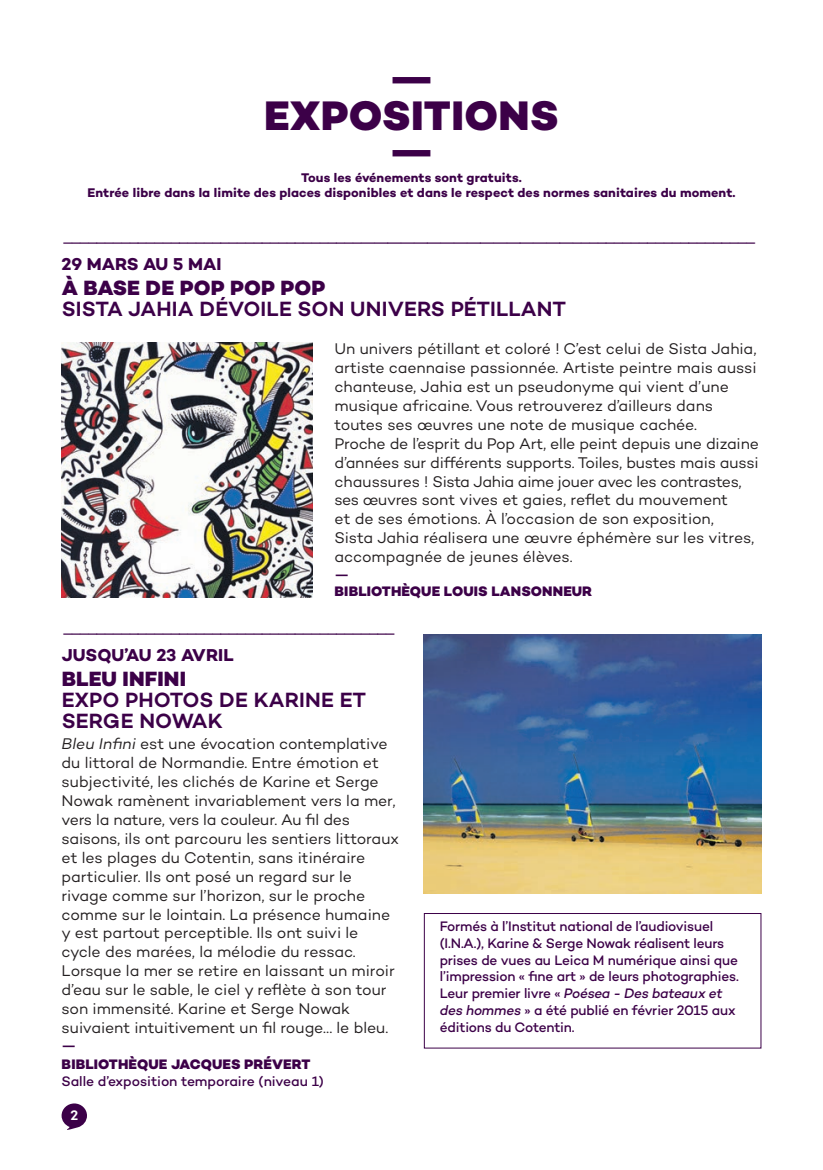
<style>
.page{position:relative;width:823px;height:1170px;background:#fff}
.page>*{position:absolute;margin:0;border:0;box-sizing:border-box;transform-origin:0 0}
.t1{font:800 42px/36.8px "Campton";letter-spacing:.01em;color:#3c0048;text-align:center}
.t2{font:600 21px/21px "Campton";letter-spacing:.01em;color:#3c0048}
.t3{font:800 21px "Campton";letter-spacing:.01em;color:#3c0048}
.t4{font:17.5px "Campton";color:#3c0048}
.t5{font:700 17.5px "Campton";color:#3c0048}
.t6{font:15.75px/18.9px "Campton";letter-spacing:-.01em;color:#231f20}
.t7{font:500 14px/16.8px "Campton";letter-spacing:-.015em;color:#3c0048}
.t8{font:800 14px "Campton";letter-spacing:.01em;color:#3c0048}
.t9{font:600 14px "Campton";color:#3c0048}
.t10{font:600 14px "Campton";color:#fff}
.t11{font:700 12.78px "Campton";letter-spacing:.005em;color:#3c0048}
.s1{font-style:italic}
</style>
<div class="page">
<svg style="left:62px;top:1103px;width:25px;height:27px"></svg>
<div style="left:424px;top:913px;width:337px;height:135px;border:1px solid #3c0048"></div>
<img style="left:424px;top:634px;width:337px;height:259px">
<img style="left:62px;top:343px;width:250px;height:254px">
<h1 class="t1" style="left:264px;top:61px;width:296px">—<br>EXPOSITIONS</h1>
<h1 class="t1" style="left:388px;top:134px;width:47px">—</h1>
<p class="t11" style="left:87px;top:185px;width:649px">Entrée libre dans la limite des places disponibles et dans le respect des normes sanitaires du moment.</p>
<p class="t11" style="left:301px;top:169px;width:222px">Tous les événements sont gratuits.</p>
<p class="t4" style="left:62px;top:232px;width:697px">––––––––––––––––––––––––––––––––––––————————————————––––––––––––––––––––––</p>
<p class="t5" style="left:62px;top:253px;width:161px">29 MARS AU 5 MAI</p>
<h2 class="t3" style="left:62px;top:275px;width:265px">À BASE DE POP POP POP</h2>
<h2 class="t2" style="left:62px;top:298px;width:506px">SISTA JAHIA DÉVOILE SON UNIVERS PÉTILLANT</h2>
<p class="t6" style="left:334px;top:339px;width:426px">Un univers pétillant et coloré ! C’est celui de Sista Jahia, artiste caennaise passionnée. Artiste peintre mais aussi chanteuse, Jahia est un pseudonyme qui vient d’une musique africaine. Vous retrouverez d’ailleurs dans toutes ses œuvres une note de musique cachée.<br>Proche de l’esprit du Pop Art, elle peint depuis une dizaine d’années sur différents supports. Toiles, bustes mais aussi chaussures ! Sista Jahia aime jouer avec les contrastes, ses œuvres sont vives et gaies, reflet du mouvement<br>et de ses émotions. À l’occasion de son exposition,<br>Sista Jahia réalisera une œuvre éphémère sur les vitres, accompagnée de jeunes élèves.</p>
<p class="t9" style="left:334px;top:565px;width:16px">—</p>
<p class="t8" style="left:334px;top:582px;width:259px">BIBLIOTHÈQUE LOUIS LANSONNEUR</p>
<p class="t4" style="left:62px;top:623px;width:336px">––––––––––––––––––––––––––––––––––––––––</p>
<p class="t5" style="left:62px;top:644px;width:173px">JUSQU’AU 23 AVRIL</p>
<h2 class="t3" style="left:62px;top:666px;width:126px">BLEU INFINI</h2>
<h2 class="t2" style="left:62px;top:689px;width:306px">EXPO PHOTOS DE KARINE ET<br>SERGE NOWAK</h2>
<p class="t6" style="left:62px;top:734px;width:339px"><span class="s1">Bleu Infini</span> est une évocation contemplative du littoral de Normandie. Entre émotion et subjectivité, les clichés de Karine et Serge Nowak ramènent invariablement vers la mer, vers la nature, vers la couleur. Au fil des saisons, ils ont parcouru les sentiers littoraux et les plages du Cotentin, sans itinéraire particulier. Ils ont posé un regard sur le rivage comme sur l’horizon, sur le proche comme sur le lointain. La présence humaine y est partout perceptible. Ils ont suivi le cycle des marées, la mélodie du ressac.<br>Lorsque la mer se retire en laissant un miroir d’eau sur le sable, le ciel y reflète à son tour son immensité. Karine et Serge Nowak suivaient intuitivement un fil rouge… le bleu.</p>
<p class="t9" style="left:62px;top:1036px;width:16px">—</p>
<p class="t8" style="left:62px;top:1055px;width:250px">BIBLIOTHÈQUE JACQUES PRÉVERT</p>
<p class="t7" style="left:62px;top:1072px;width:264px">Salle d’exposition temporaire (niveau 1)</p>
<p class="t10" style="left:70px;top:1106px;width:9px">2</p>
<p class="t7" style="left:440px;top:917px;width:300px">Formés à l’Institut national de l’audiovisuel (I.N.A.), Karine &amp; Serge Nowak réalisent leurs prises de vues au Leica M numérique ainsi que l’impression « fine art » de leurs photographies.<br>Leur premier livre « <span class="s1">Poésea - Des bateaux et des hommes</span> » a été publié en février 2015 aux éditions du Cotentin.</p>
</div>
